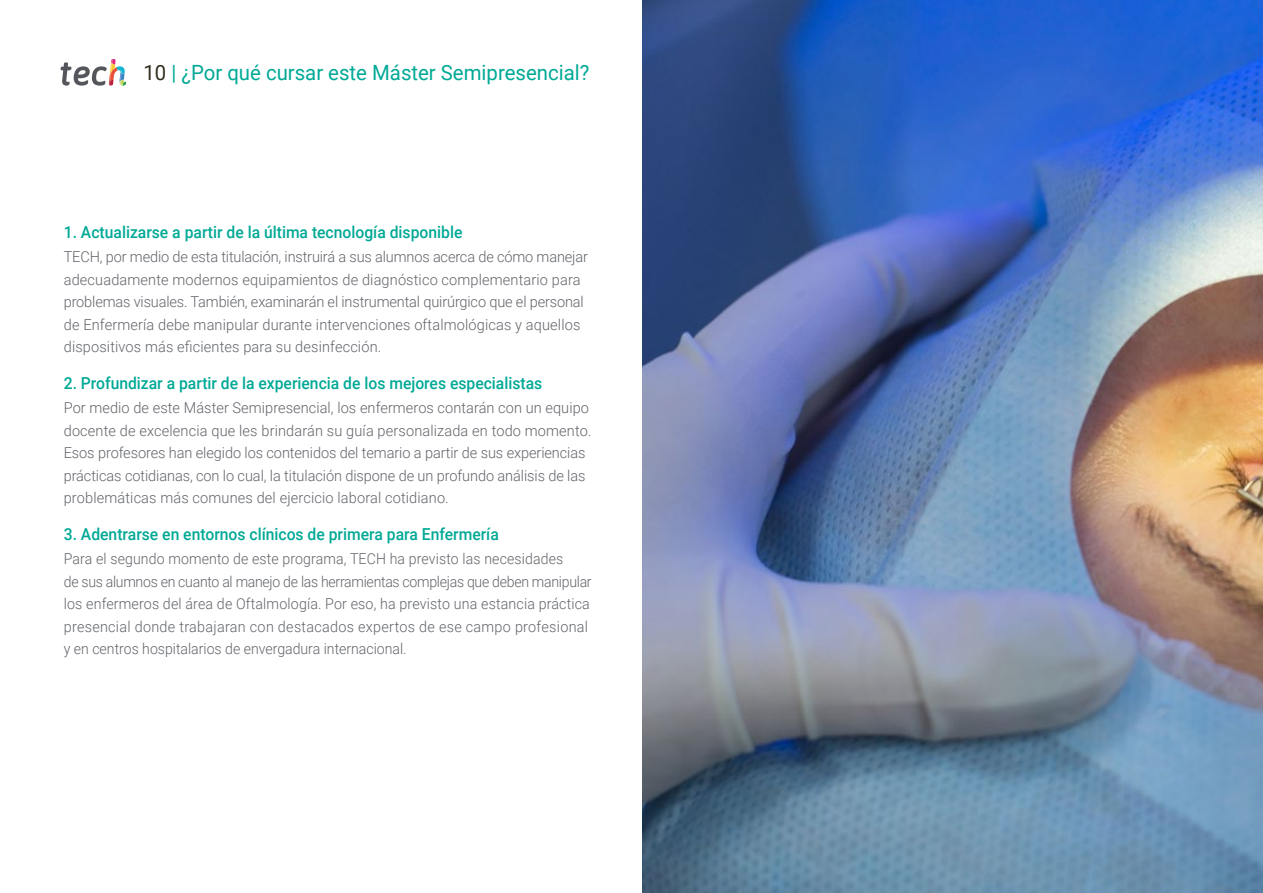
<style>
.page{position:relative;width:1263px;height:893px;background:#fff}
.page>*{position:absolute;margin:0;border:0;box-sizing:border-box;transform-origin:0 0}
.t1{font:21px "Roboto";color:#00a996}
.t2{font:500 16.5px "Roboto";color:#00a996;scale:.95 1}
.t3{font:300 15px/22.5px "Roboto";letter-spacing:.005em;color:#61646a}
.t4{font:300 15px/22.5px "Roboto";letter-spacing:.005em;color:#61646a;scale:.94 1}
.s1{color:#312e20}
</style>
<div class="page">
<svg style="left:61px;top:59px;width:65px;height:27px"></svg>
<img style="left:642px;top:0;width:621px;height:893px">
<h1 class="t1" style="left:144px;top:57px;width:447px"><span class="s1">10</span> | ¿Por qué cursar este Máster Semipresencial?</h1>
<p class="t2" style="left:64px;top:220px;width:421px">1. Actualizarse a partir de la última tecnología disponible</p>
<p class="t3" style="left:64px;top:245px;width:526px">TECH, por medio de esta titulación, instruirá a sus alumnos acerca de cómo manejar adecuadamente modernos equipamientos de diagnóstico complementario para problemas visuales. También, examinarán el instrumental quirúrgico que el personal de Enfermería debe manipular durante intervenciones oftalmológicas y aquellos dispositivos más eficientes para su desinfección.</p>
<p class="t2" style="left:64px;top:371px;width:505px">2. Profundizar a partir de la experiencia de los mejores especialistas</p>
<p class="t3" style="left:64px;top:396px;width:529px">Por medio de este Máster Semipresencial, los enfermeros contarán con un equipo docente de excelencia que les brindarán su guía personalizada en todo momento.<br>Esos profesores han elegido los contenidos del temario a partir de sus experiencias prácticas cotidianas, con lo cual, la titulación dispone de un profundo análisis de las problemáticas más comunes del ejercicio laboral cotidiano.</p>
<p class="t2" style="left:64px;top:522px;width:459px">3. Adentrarse en entornos clínicos de primera para Enfermería</p>
<p class="t4" style="left:64px;top:547px;width:563px">Para el segundo momento de este programa, TECH ha previsto las necesidades<br>de sus alumnos en cuanto al manejo de las herramientas complejas que deben manipular los enfermeros del área de Oftalmología. Por eso, ha previsto una estancia práctica presencial donde trabajaran con destacados expertos de ese campo profesional y en centros hospitalarios de envergadura internacional.</p>
</div>
